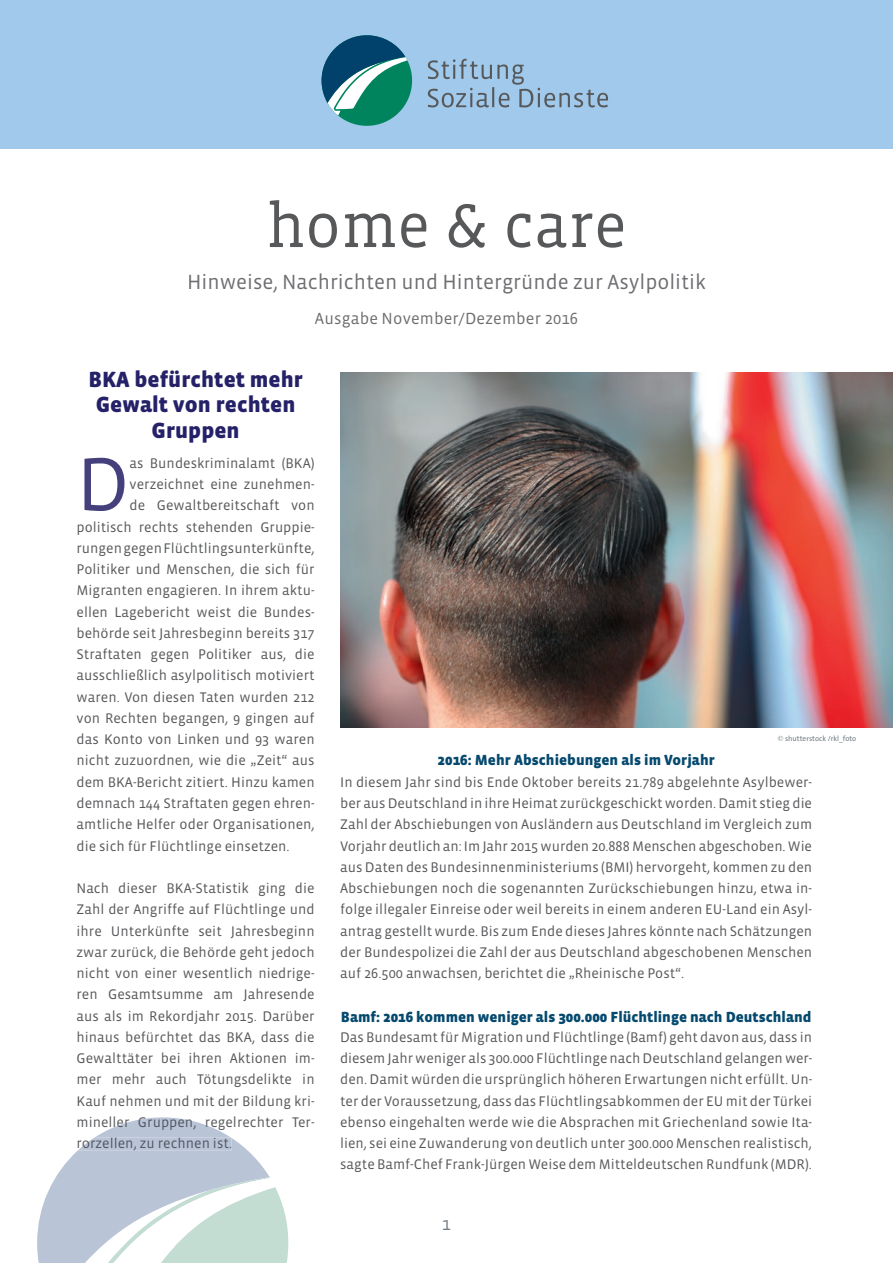
<style>
.page{position:relative;width:893px;height:1263px;background:#fff}
.page>*{position:absolute;margin:0;border:0;box-sizing:border-box;transform-origin:0 0}
.t1{font:77.1px "Vista Sans";color:#45407c}
.t2{font:63px "Vista Slab OT";letter-spacing:.005em;color:#57585a}
.t3{font:900 22.5px/25.5px "Vista Sans";letter-spacing:.005em;color:#252168;text-align:center}
.t4{font:21px "Vista Sans";color:#6d6e71}
.t5{font:18px "Vista Sans";color:#717d83}
.t6{font:16.5px "Vista Sans";letter-spacing:.01em;color:#6c6d70}
.t7{font:900 15px "Vista Sans";color:#06496e}
.t8{font:14.25px/21.3px "Vista Sans";letter-spacing:.005em;color:#57585a;text-align:justify}
.t9{font:7.5px "The Sans";color:#717d83}
.s1{font-family:"Times"}
</style>
<div class="page">
<div style="left:0;top:0;width:893px;height:149px;background:#a0c9eb"></div>
<img style="left:340px;top:372px;width:553px;height:356px">
<div style="left:322px;top:35px;width:90px;height:91px;background:#00845e;border-radius:50%"></div>
<svg style="left:322px;top:35px;width:90px;height:82px"></svg>
<svg style="left:428px;top:59px;width:180px;height:48px"></svg>
<svg style="left:37px;top:1117px;width:251px;height:146px"></svg>
<h2 class="t2" style="left:266px;top:193px;width:362px">home &amp; care</h2>
<h3 class="t4" style="left:187px;top:271px;width:520px">Hinweise, Nachrichten und Hintergründe zur Asylpolitik</h3>
<p class="t6" style="left:315px;top:310px;width:265px">Ausgabe November/Dezember 2016</p>
<h3 class="t3" style="left:88px;top:367px;width:216px">BKA befürchtet mehr<br>Gewalt von rechten<br>Gruppen</h3>
<h1 class="t1" style="left:77px;top:445px;width:54px">D</h1>
<p class="t8" style="left:130px;top:453px;width:187px">as Bundeskriminalamt (BKA)</p>
<p class="t8" style="left:130px;top:474px;width:187px">ver zeich net eine zunehmen-</p>
<p class="t8" style="left:130px;top:495px;width:187px">de Gewaltbereitschaft von</p>
<p class="t8" style="left:77px;top:516px;width:240px">po li tisch rechts ste hen den Gruppie-</p>
<p class="t8" style="left:77px;top:538px;width:240px">run gen gegen Flücht lingsunterkünfte,</p>
<p class="t8" style="left:77px;top:559px;width:240px">Politiker und Menschen, die sich für</p>
<p class="t8" style="left:77px;top:580px;width:240px">Migranten engagie ren. In ihrem aktu-</p>
<p class="t8" style="left:77px;top:601px;width:240px">ellen Lagebericht weist die Bundes-</p>
<p class="t8" style="left:77px;top:623px;width:240px">behörde seit Jahresbeginn bereits 317</p>
<p class="t8" style="left:77px;top:644px;width:240px">Straftaten gegen Politiker aus, die</p>
<p class="t8" style="left:77px;top:665px;width:240px">aus schließlich asylpolitisch motiviert</p>
<p class="t8" style="left:77px;top:686px;width:240px">waren. Von diesen Taten wurden 212</p>
<p class="t8" style="left:77px;top:708px;width:240px">von Rechten begangen, 9 gingen auf</p>
<p class="t8" style="left:77px;top:729px;width:240px">das Konto von Linken und 93 waren</p>
<p class="t8" style="left:77px;top:750px;width:240px">nicht zuzuordnen, wie die „Zeit“ aus</p>
<p class="t8" style="left:77px;top:772px;width:240px">dem BKA-Bericht zitiert. Hinzu kamen</p>
<p class="t8" style="left:77px;top:793px;width:240px">demnach 144 Straftaten gegen ehren-</p>
<p class="t8" style="left:77px;top:814px;width:240px">amtliche Helfer oder Organisationen,</p>
<p class="t8" style="left:77px;top:835px;width:215px">die sich für Flüchtlinge einsetzen.</p>
<p class="t8" style="left:77px;top:878px;width:240px">Nach dieser BKA-Statistik ging die Zahl der Angriffe auf Flüchtlinge und ihre Unterkünfte seit Jahresbeginn zwar zurück, die Behörde geht jedoch nicht von einer wesentlich niedrige&shy;ren Gesamtsumme am Jahresende aus als im Rekordjahr 2015. Darüber hinaus befürchtet das BKA, dass die Gewalttäter bei ihren Aktionen im&shy;mer mehr auch Tötungsdelikte in Kauf nehmen und mit der Bildung kri&shy;mineller Gruppen, regelrechter Ter&shy;rorzellen, zu rechnen ist.</p>
<p class="t9" style="left:778px;top:732px;width:80px"><span class="s1">©</span> shutterstock /rkl_foto</p>
<p class="t7" style="left:438px;top:753px;width:279px">2016: Mehr Abschiebungen als im Vorjahr</p>
<p class="t8" style="left:340px;top:771px;width:473px">In diesem Jahr sind bis Ende Oktober bereits 21.789 abgelehnte Asylbewer&shy;ber aus Deutschland in ihre Heimat zurückgeschickt worden. Damit stieg die Zahl der Abschiebungen von Ausländern aus Deutschland im Vergleich zum Vorjahr deutlich an: Im Jahr 2015 wurden 20.888 Menschen abgeschoben. Wie aus Daten des Bundesinnenministeriums (BMI) hervorgeht, kommen zu den Abschiebungen noch die sogenannten Zurückschiebungen hinzu, etwa in&shy;folge illegaler Einreise oder weil bereits in einem anderen EU-Land ein Asyl&shy;antrag gestellt wurde. Bis zum Ende dieses Jahres könnte nach Schätzungen der Bundespolizei die Zahl der aus Deutschland abgeschobenen Menschen auf 26.500 anwachsen, berichtet die „Rheinische Post“.</p>
<p class="t7" style="left:341px;top:1009px;width:472px">Bamf: 2016 kommen weniger als 300.000 Flüchtlinge nach Deutschland</p>
<p class="t8" style="left:340px;top:1027px;width:474px">Das Bundesamt für Migration und Flüchtlinge (Bamf) geht davon aus, dass in diesem Jahr weniger als 300.000 Flüchtlinge nach Deutschland gelangen wer&shy;den. Damit würden die ursprünglich höheren Erwartungen nicht erfüllt. Un&shy;ter der Voraussetzung, dass das Flüchtlingsabkommen der EU mit der Türkei ebenso eingehalten werde wie die Absprachen mit Griechenland sowie Ita&shy;lien, sei eine Zuwanderung von deutlich unter 300.000 Menschen realistisch, sagte Bamf-Chef Frank-Jürgen Weise dem Mitteldeutschen Rundfunk (MDR).</p>
<p class="t5" style="left:442px;top:1215px;width:10px">1</p>
</div>
